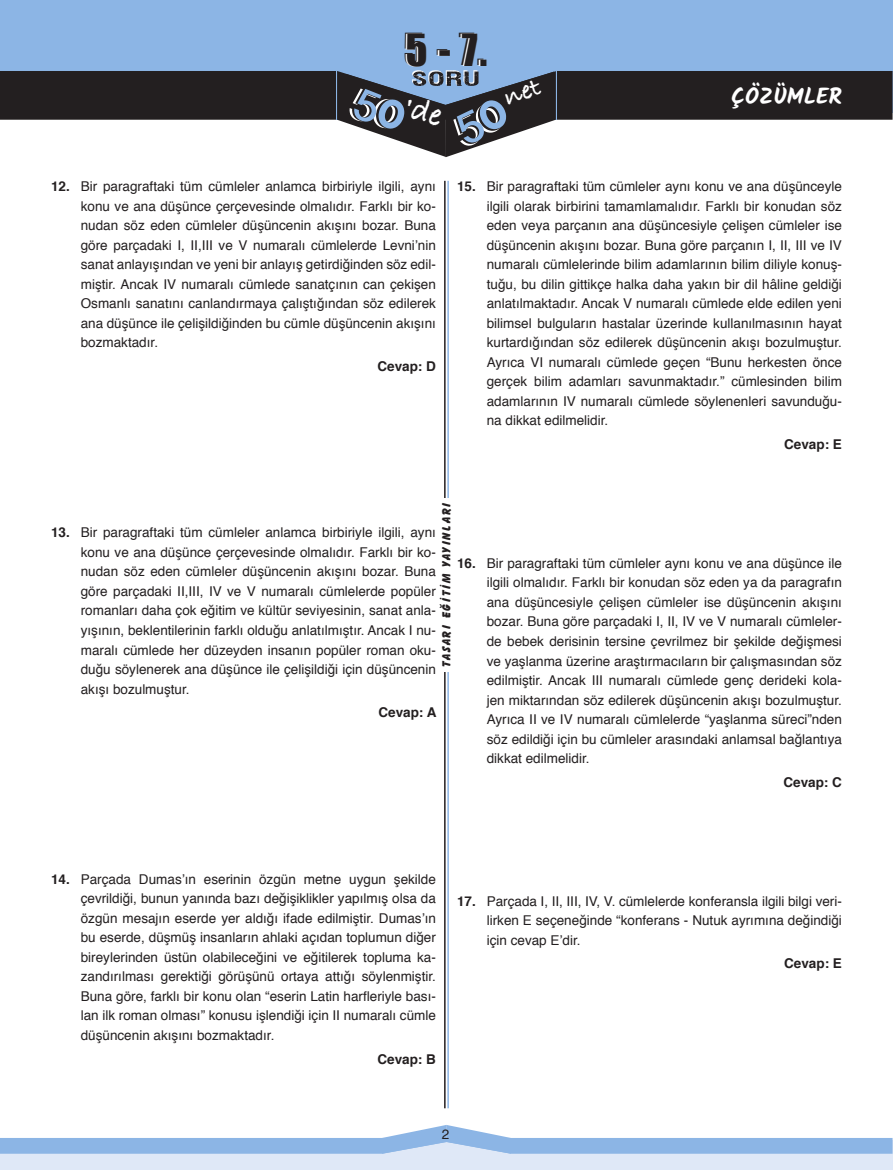
<style>
.page{position:relative;width:893px;height:1170px;background:#fff}
.page>*{position:absolute;margin:0;border:0;box-sizing:border-box;transform-origin:0 0}
.t1{font:40.5px "Impact";color:#231f20}
.t2{font:700 22.5px "Kalam";color:#fff}
.t3{font:13.5px/19.5px "Helvetica";color:#231f20;text-align:justify}
.cevaP{font:700 13.5px "Helvetica";color:#231f20}
.t4{font:800 12px "Balloon BT";letter-spacing:.135em;color:#231f20}
.s1{font-weight:700}
</style>
<div class="page">
<div style="left:0;top:0;width:892px;height:113px;background:#8cb5e5"></div>
<div style="left:0;top:71px;width:892px;height:49px;background:#231f20"></div>
<div style="left:0;top:1140px;width:892px;height:29px;background:#dfe8f7"></div>
<hr style="left:447px;top:181px;width:2px;height:927px;background:#8cb5e5">
<hr style="left:444px;top:181px;width:2px;height:927px;background:#231f20">
<div style="left:441px;top:498px;width:10px;height:174px;background:#fff"></div>
<svg style="left:0;top:1125px;width:892px;height:28px"></svg>
<hr style="left:554px;top:70px;width:3px;height:49px;background:#8cb5e5">
<div style="left:336px;top:70px;width:10px;height:50px;background:#8cb5e5"></div>
<svg style="left:337px;top:70px;width:219px;height:87px"></svg>
<h1 class="t1" style="left:403px;top:24px;width:85px">5 - 7.</h1>
<h2 class="t2" style="left:731px;top:83px;width:112px">ÇÖZÜMLER</h2>
<p class="t3" style="left:81px;top:177px;width:357px;text-indent:-30px"><span class="s1">12.</span> Bir paragraftaki tüm cümleler anlamca birbiriyle ilgili, aynı konu ve ana düşünce çerçevesinde olmalıdır. Farklı bir ko&shy;nudan söz eden cümleler düşüncenin akışını bozar. Buna göre parçadaki I, II,III ve V numaralı cümlelerde Levni’nin sanat anlayışından ve yeni bir anlayış getirdiğinden söz edil&shy;miştir. Ancak IV numaralı cümlede sanatçının can çekişen Osmanlı sanatını canlandırmaya çalıştığından söz edilerek ana düşünce ile çelişildiğinden bu cümle düşüncenin akışını bozmaktadır.</p>
<p class="cevaP" style="left:377px;top:357px;width:60px">Cevap: D</p>
<p class="t3" style="left:487px;top:177px;width:357px;text-indent:-30px"><span class="s1">15.</span> Bir paragraftaki tüm cümleler aynı konu ve ana düşünceyle ilgili olarak birbirini tamamlamalıdır. Farklı bir konudan söz eden veya parçanın ana düşüncesiyle çelişen cümleler ise düşüncenin akışını bozar. Buna göre parçanın I, II, III ve IV numaralı cümlelerinde bilim adamlarının bilim diliyle konuş&shy;tuğu, bu dilin gittikçe halka daha yakın bir dil hâline geldiği anlatılmaktadır. Ancak V numaralı cümlede elde edilen yeni bilimsel bulguların hastalar üzerinde kullanılmasının hayat kurtardığından söz edilerek düşüncenin akışı bozulmuştur.<br>Ayrıca VI numaralı cümlede geçen “Bunu herkesten önce gerçek bilim adamları savunmaktadır.” cümlesinden bilim adamlarının IV numaralı cümlede söylenenleri savunduğu&shy;na dikkat edilmelidir.</p>
<p class="cevaP" style="left:784px;top:435px;width:59px">Cevap: E</p>
<p class="t4" style="left:439px;top:667px;width:165px;rotate:-90deg">TASARI EĞİTİM YAYINLARI</p>
<p class="t3" style="left:81px;top:523px;width:357px;text-indent:-30px"><span class="s1">13.</span> Bir paragraftaki tüm cümleler anlamca birbiriyle ilgili, aynı konu ve ana düşünce çerçevesinde olmalıdır. Farklı bir ko&shy;nudan söz eden cümleler düşüncenin akışını bozar. Buna göre parçadaki II,III, IV ve V numaralı cümlelerde popüler romanları daha çok eğitim ve kültür seviyesinin, sanat anla&shy;yışının, beklentilerinin farklı olduğu anlatılmıştır. Ancak I nu&shy;maralı cümlede her düzeyden insanın popüler roman oku&shy;duğu söylenerek ana düşünce ile çelişildiği için düşüncenin akışı bozulmuştur.</p>
<p class="cevaP" style="left:378px;top:703px;width:60px">Cevap: A</p>
<p class="t3" style="left:487px;top:554px;width:357px;text-indent:-30px"><span class="s1">16.</span> Bir paragraftaki tüm cümleler aynı konu ve ana düşünce ile ilgili olmalıdır. Farklı bir konudan söz eden ya da paragrafın ana düşüncesiyle çelişen cümleler ise düşüncenin akışını bozar. Buna göre parçadaki I, II, IV ve V numaralı cümleler&shy;de bebek derisinin tersine çevrilmez bir şekilde değişmesi ve yaşlanma üzerine araştırmacıların bir çalışmasından söz edilmiştir. Ancak III numaralı cümlede genç derideki kola&shy;jen miktarından söz edilerek düşüncenin akışı bozulmuştur.<br>Ayrıca II ve IV numaralı cümlelerde “yaşlanma süreci”nden söz edildiği için bu cümleler arasındaki anlamsal bağlantıya dikkat edilmelidir.</p>
<p class="cevaP" style="left:783px;top:772px;width:60px">Cevap: C</p>
<p class="t3" style="left:81px;top:869px;width:357px;text-indent:-30px"><span class="s1">14.</span> Parçada Dumas’ın eserinin özgün metne uygun şekilde çevrildiği, bunun yanında bazı değişiklikler yapılmış olsa da özgün mesajın eserde yer aldığı ifade edilmiştir. Dumas’ın bu eserde, düşmüş insanların ahlaki açıdan toplumun diğer bireylerinden üstün olabileceğini ve eğitilerek topluma ka&shy;zandırılması gerektiği görüşünü ortaya attığı söylenmiştir.<br>Buna göre, farklı bir konu olan “eserin Latin harfleriyle bası&shy;lan ilk roman olması” konusu işlendiği için II numaralı cümle düşüncenin akışını bozmaktadır.</p>
<p class="cevaP" style="left:377px;top:1049px;width:60px">Cevap: B</p>
<p class="t3" style="left:487px;top:891px;width:357px;text-indent:-30px"><span class="s1">17.</span> Parçada I, II, III, IV, V. cümlelerde konferansla ilgili bilgi veri&shy;lirken E seçeneğinde “konferans - Nutuk ayrımına değindiği için cevap E’dir.</p>
<p class="cevaP" style="left:784px;top:954px;width:59px">Cevap: E</p>
<p class="t3" style="left:442px;top:1125px;width:9px">2</p>
</div>
